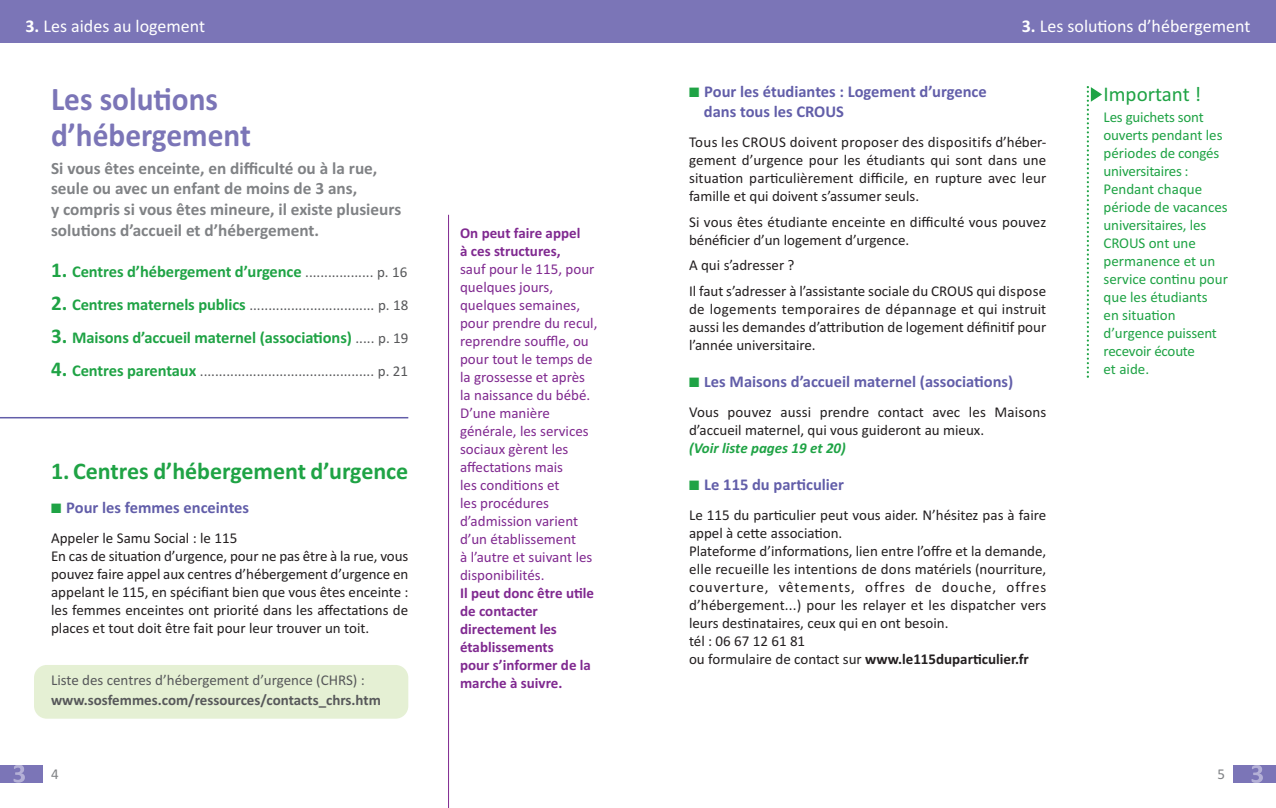
<style>
.page{position:relative;width:1276px;height:808px;background:#fff}
.page>*{position:absolute;margin:0;border:0;box-sizing:border-box;transform-origin:0 0}
.t1{font:700 33px/36px "Calibri";color:#7b75b7;scale:.95 1}
.t2{font:700 24px "Calibri";color:#1fa345}
.t3{font:21px "Calibri";color:#1fa345}
.t4{font:18px "Calibri";color:#fff}
.t5{font:700 17.25px/20.7px "Calibri";color:#808285}
.t6{font:700 16.5px/19.8px "Calibri";color:#625ea9}
.t7{font:700 16.5px "Calibri";letter-spacing:-.005em;color:#1fa345}
.t8{font:15px/18px "Calibri";color:#231f20}
.t9{font:15px/18px "Calibri";color:#802990}
.t10{font:15px/18px "Calibri";letter-spacing:-.01em;color:#1fa345}
.t11{font:15px "Calibri";color:#57585a}
.t12{font:700 15px/18px "Calibri";color:#802990}
.t13{font:700 15px "Calibri";color:#57585a}
.t14{font:italic 700 15px "Calibri";color:#1fa345}
.t15{font:15px "Calibri";color:#808285}
.s1{font-weight:700}
.s2{font-size:21px}
.s3{font-weight:400;font-size:15px;color:#57585a}
.s4{font-weight:700;font-size:21px;color:#1fa345}
.s5{font-weight:700;font-size:16.5px;color:#1fa345}
.s6{color:#1fa345}
.s7{font-size:15.75px}
</style>
<div class="page">
<div style="left:638px;top:0;width:638px;height:43px;background:#7b75b7"></div>
<div style="left:0;top:0;width:649px;height:43px;background:#7b75b7"></div>
<div style="left:0;top:765px;width:43px;height:17px;background:#7b75b7"></div>
<svg style="left:14px;top:765px;width:11px;height:17px"></svg>
<div style="left:1233px;top:765px;width:43px;height:17px;background:#7b75b7"></div>
<svg style="left:1251px;top:765px;width:12px;height:18px"></svg>
<hr style="left:0;top:417px;width:408px;height:1px;background:#625ea9">
<div style="left:34px;top:665px;width:374px;height:54px;background:#e5f0d4;border-radius:13px"></div>
<hr style="left:448px;top:215px;width:1px;height:593px;background:#802990">
<svg style="left:1086px;top:86px;width:16px;height:292px"></svg>
<p class="t4" style="left:26px;top:15px;width:181px"><span class="s1">3.</span> Les aides au logement</p>
<p class="t4" style="left:1022px;top:15px;width:230px"><span class="s1">3.</span> Les solutions d’hébergement</p>
<h1 class="t1" style="left:51px;top:80px;width:212px">Les solutions d’hébergement</h1>
<p class="t5" style="left:51px;top:157px;width:352px">Si vous êtes enceinte, en difficulté ou à la rue, seule ou avec un enfant de moins de 3 ans,<br>y compris si vous êtes mineure, il existe plusieurs solutions d’accueil et d’hébergement.</p>
<p class="t7" style="left:51px;top:261px;width:358px"><span class="s2">1.</span> Centres d’hébergement d’urgence <span class="s3">.................. p. 16</span></p>
<p class="t11" style="left:51px;top:296px;width:359px"><span class="s4">2.</span> <span class="s5">Centres maternels publics</span> ................................. p. 18</p>
<p class="t7" style="left:51px;top:327px;width:359px"><span class="s2">3.</span> Maisons d’accueil maternel (associations) <span class="s3">..... p. 19</span></p>
<p class="t11" style="left:51px;top:362px;width:358px"><span class="s4">4.</span> <span class="s5">Centres parentaux</span> .............................................. p. 21</p>
<h2 class="t2" style="left:51px;top:457px;width:359px">1. Centres d’hébergement d’urgence</h2>
<p class="t6" style="left:51px;top:497px;width:199px"><span class="s6">■</span> Pour les femmes enceintes</p>
<p class="t8" style="left:51px;top:528px;width:359px">Appeler le Samu Social : le 115<br>En cas de situation d’urgence, pour ne pas être à la rue, vous pouvez faire appel aux centres d’hébergement d’urgence en appelant le 115, en spécifiant bien que vous êtes enceinte : les femmes enceintes ont priorité dans les affectations de places et tout doit être fait pour leur trouver un toit.</p>
<p class="t11" style="left:51px;top:671px;width:315px">Liste des centres d’hébergement d’urgence (CHRS) :</p>
<p class="t13" style="left:51px;top:691px;width:331px">www.sosfemmes.com/ressources/contacts_chrs.htm</p>
<p class="t12" style="left:460px;top:224px;width:122px">On peut faire appel à ces structures,</p>
<p class="t9" style="left:460px;top:260px;width:139px">sauf pour le 115, pour quelques jours, quelques semaines, pour prendre du recul, reprendre souffle, ou pour tout le temps de la grossesse et après la naissance du bébé.<br>D’une manière générale, les services sociaux gèrent les affectations mais<br>les conditions et<br>les procédures d’admission varient d’un établissement<br>à l’autre et suivant les disponibilités.</p>
<p class="t12" style="left:460px;top:584px;width:135px">Il peut donc être utile de contacter directement les établissements<br>pour s’informer de la marche à suivre.</p>
<p class="t6" style="left:704px;top:82px;width:284px;text-indent:-15px"><span class="s6">■</span> Pour les étudiantes : Logement d’urgence dans tous les CROUS</p>
<p class="t8" style="left:689px;top:133px;width:359px;text-align:justify">Tous les CROUS doivent proposer des dispositifs d’héber&shy;gement d’urgence pour les étudiants qui sont dans une situation particulièrement difficile, en rupture avec leur famille et qui doivent s’assumer seuls.</p>
<p class="t8" style="left:689px;top:213px;width:359px">Si vous êtes étudiante enceinte en difficulté vous pouvez bénéficier d’un logement d’urgence.</p>
<p class="t8" style="left:689px;top:252px;width:359px;line-height:25.5px">A qui s’adresser ?<br>Il faut s’adresser à l’assistante sociale du CROUS qui dispose</p>
<p class="t8" style="left:689px;top:300px;width:359px;text-align:justify">de logements temporaires de dépannage et qui instruit aussi les demandes d’attribution de logement définitif pour l’année universitaire.</p>
<p class="t6" style="left:689px;top:371px;width:326px"><span class="s6">■</span> <span class="s7">L</span>es Maisons d’accueil maternel (associations)</p>
<p class="t8" style="left:689px;top:403px;width:359px">Vous pouvez aussi prendre contact avec les Maisons d’accueil maternel, qui vous guideront au mieux.</p>
<p class="t14" style="left:689px;top:439px;width:158px">(Voir liste pages 19 et 20)</p>
<p class="t6" style="left:689px;top:474px;width:157px"><span class="s6">■</span> Le 115 du particulier</p>
<p class="t8" style="left:689px;top:506px;width:359px">Le 115 du particulier peut vous aider. N’hésitez pas à faire appel à cette association.<br>Plateforme d’informations, lien entre l’offre et la demande, elle recueille les intentions de dons matériels (nourriture, couverture, vêtements, offres de douche, offres d’hébergement...) pour les relayer et les dispatcher vers leurs destinataires, ceux qui en ont besoin.<br>tél : 06 67 12 61 81<br>ou formulaire de contact sur <span class="s1">www.le115duparticulier.fr</span></p>
<h3 class="t3" style="left:1103px;top:82px;width:99px">Important !</h3>
<p class="t10" style="left:1103px;top:108px;width:126px">Les guichets sont ouverts pendant les périodes de congés universitaires :<br>Pendant chaque période de vacances universitaires, les<br>CROUS ont une permanence et un service continu pour que les étudiants<br>en situation d’urgence puissent recevoir écoute<br>et aide.</p>
<p class="t15" style="left:51px;top:765px;width:9px">4</p>
<p class="t15" style="left:1217px;top:765px;width:9px">5</p>
</div>
